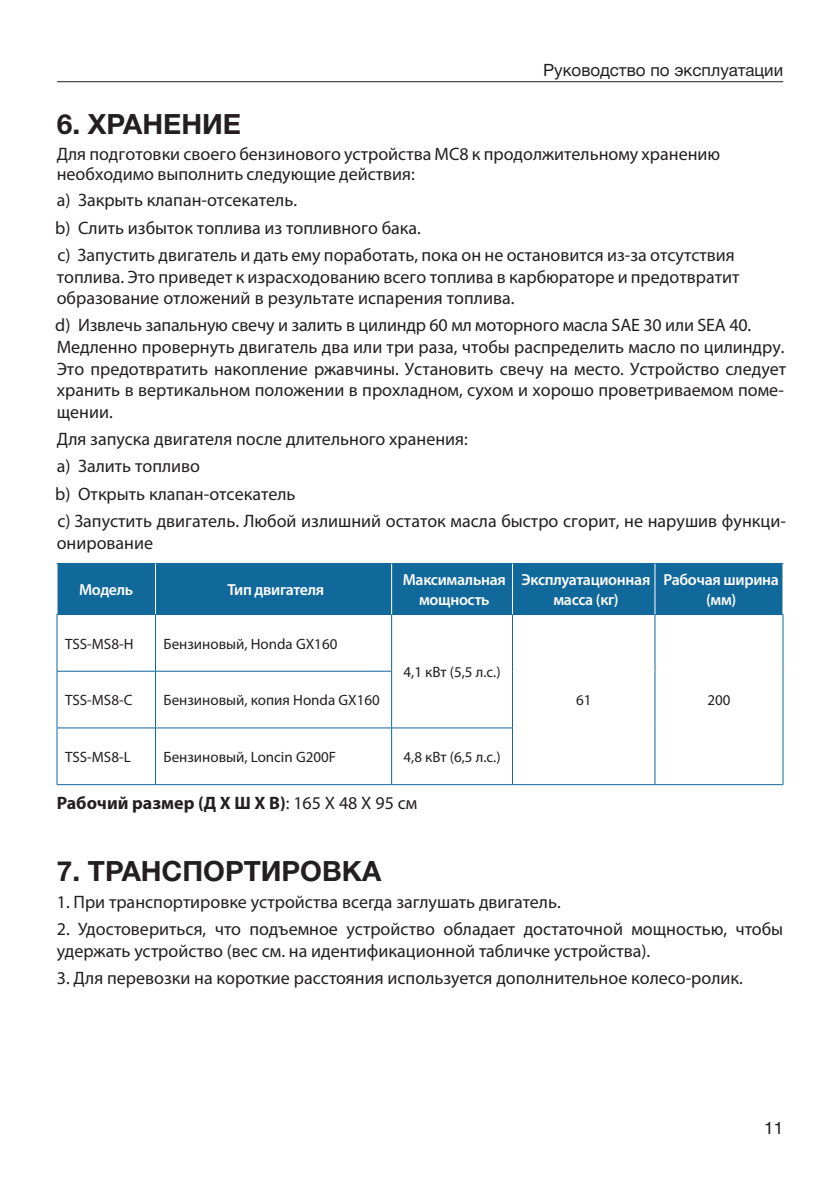
<style>
.page{position:relative;width:840px;height:1191px;background:#fff}
.page>*{position:absolute;margin:0;border:0;box-sizing:border-box;transform-origin:0 0}
.ЗАГОЛОВОК{font:700 28px "Helvetica Neue Cyr";color:#231f20}
.Основной_текст{font:700 28px "Helvetica Neue Cyr";color:#231f20}
.Основной_текст-2{font:18px/21.6px "Myriad Pro";color:#231f20}
.Основной_текст-3{font:700 18px "Myriad Pro";color:#231f20}
.t1{font:17px "Helvetica Neue Cyr";color:#231f20}
.t2{font:600 16px/19.2px "Myriad Pro";letter-spacing:-.02em;color:#fff;text-align:center}
.t3{font:15px "Myriad Pro";color:#231f20}
.s1{font-weight:400}
</style>
<div class="page">
<hr style="left:57px;top:81px;width:725px;height:1px;background:#231f20">
<div style="left:58px;top:564px;width:724px;height:50px;background:#10689b"></div>
<svg style="left:58px;top:615px;width:598px;height:169px"></svg>
<hr style="left:391px;top:615px;width:1px;height:56px;background:#10689b">
<hr style="left:512px;top:615px;width:1px;height:56px;background:#10689b">
<hr style="left:654px;top:615px;width:1px;height:56px;background:#10689b">
<hr style="left:782px;top:615px;width:1px;height:56px;background:#10689b">
<hr style="left:391px;top:671px;width:1px;height:56px;background:#10689b">
<hr style="left:512px;top:671px;width:1px;height:56px;background:#10689b">
<hr style="left:654px;top:671px;width:1px;height:57px;background:#10689b">
<hr style="left:782px;top:671px;width:1px;height:57px;background:#10689b">
<hr style="left:391px;top:728px;width:1px;height:56px;background:#10689b">
<hr style="left:512px;top:728px;width:1px;height:56px;background:#10689b">
<hr style="left:654px;top:728px;width:1px;height:56px;background:#10689b">
<hr style="left:782px;top:728px;width:1px;height:56px;background:#10689b">
<hr style="left:57px;top:615px;width:1px;height:56px;background:#10689b">
<hr style="left:57px;top:671px;width:1px;height:56px;background:#10689b">
<hr style="left:57px;top:728px;width:1px;height:56px;background:#10689b">
<hr style="left:57px;top:671px;width:98px;height:1px;background:#10689b">
<hr style="left:57px;top:727px;width:98px;height:1px;background:#10689b">
<hr style="left:57px;top:784px;width:98px;height:1px;background:#10689b">
<hr style="left:155px;top:615px;width:1px;height:56px;background:#10689b">
<hr style="left:155px;top:671px;width:1px;height:56px;background:#10689b">
<hr style="left:155px;top:728px;width:1px;height:56px;background:#10689b">
<hr style="left:155px;top:671px;width:236px;height:1px;background:#10689b">
<hr style="left:155px;top:727px;width:236px;height:1px;background:#10689b">
<hr style="left:391px;top:727px;width:121px;height:1px;background:#10689b">
<hr style="left:155px;top:784px;width:236px;height:1px;background:#10689b">
<hr style="left:391px;top:784px;width:121px;height:1px;background:#10689b">
<hr style="left:512px;top:784px;width:142px;height:1px;background:#10689b">
<hr style="left:654px;top:784px;width:128px;height:1px;background:#10689b">
<hr style="left:155px;top:563px;width:236px;height:1px;background:#10689b">
<hr style="left:391px;top:563px;width:121px;height:1px;background:#10689b">
<hr style="left:512px;top:563px;width:142px;height:1px;background:#10689b">
<hr style="left:654px;top:563px;width:128px;height:1px;background:#10689b">
<hr style="left:155px;top:614px;width:236px;height:1px;background:#10689b">
<hr style="left:391px;top:614px;width:121px;height:1px;background:#10689b">
<hr style="left:512px;top:614px;width:142px;height:1px;background:#10689b">
<hr style="left:654px;top:614px;width:128px;height:1px;background:#10689b">
<hr style="left:391px;top:564px;width:1px;height:50px;background:#fff">
<hr style="left:512px;top:564px;width:1px;height:50px;background:#fff">
<hr style="left:654px;top:564px;width:1px;height:50px;background:#fff">
<hr style="left:57px;top:563px;width:98px;height:1px;background:#10689b">
<hr style="left:155px;top:564px;width:1px;height:50px;background:#fff">
<hr style="left:57px;top:614px;width:98px;height:1px;background:#10689b">
<p class="t1" style="left:543px;top:61px;width:241px">Руководство по эксплуатации</p>
<p class="Основной_текст" style="left:57px;top:109px;width:186px">6. ХРАНЕНИЕ</p>
<p class="Основной_текст-2" style="left:57px;top:143px;width:664px;line-height:20px">Для подготовки своего бензинового устройства МС8 к продолжительному хранению необходимо выполнить следующие действия:</p>
<p class="Основной_текст-2" style="left:55px;top:186px;width:680px;line-height:27.2px">a) Закрыть клапан-отсекатель.<br>b) Слить избыток топлива из топливного бака.<br>c) Запустить двигатель и дать ему поработать, пока он не остановится из-за отсутствия</p>
<p class="Основной_текст-2" style="left:57px;top:265px;width:684px">топлива. Это приведет к израсходованию всего топлива в карбюраторе и предотвратит образование отложений в результате испарения топлива.</p>
<p class="Основной_текст-2" style="left:55px;top:314px;width:732px">d) Извлечь запальную свечу и залить в цилиндр 60 мл моторного масла SAE 30 или SEA 40.<br>Медленно провернуть двигатель два или три раза, чтобы распределить масло по цилиндру.<br>Это предотвратить накопление ржавчины. Установить свечу на место. Устройство следует хранить в вертикальном положении в прохладном, сухом и хорошо проветриваемом поме&shy;щении.</p>
<p class="Основной_текст-2" style="left:57px;top:428px;width:412px">Для запуска двигателя после длительного хранения:</p>
<p class="Основной_текст-2" style="left:55px;top:452px;width:731px;line-height:27.2px">a) Залить топливо<br>b) Открыть клапан-отсекатель<br>c) Запустить двигатель. Любой излишний остаток масла быстро сгорит, не нарушив функци-</p>
<p class="Основной_текст-2" style="left:57px;top:531px;width:98px">онирование</p>
<p class="t2" style="left:79px;top:579px;width:56px">Модель</p>
<p class="t2" style="left:227px;top:579px;width:98px">Тип двигателя</p>
<p class="t2" style="left:402px;top:570px;width:105px">Максимальная мощность</p>
<p class="t2" style="left:521px;top:570px;width:130px">Эксплуатационная масса (кг)</p>
<p class="t2" style="left:663px;top:570px;width:117px">Рабочая ширина (мм)</p>
<p class="t3" style="left:65px;top:634px;width:70px">TSS-MS8-H</p>
<p class="t3" style="left:163px;top:634px;width:175px">Бензиновый, Honda GX160</p>
<p class="t3" style="left:403px;top:662px;width:98px">4,1 кВт (5,5 л.с.)</p>
<p class="t3" style="left:65px;top:691px;width:69px">TSS-MS8-C</p>
<p class="t3" style="left:163px;top:691px;width:218px">Бензиновый, копия Honda GX160</p>
<p class="t3" style="left:575px;top:691px;width:17px">61</p>
<p class="t3" style="left:707px;top:691px;width:25px">200</p>
<p class="t3" style="left:65px;top:747px;width:67px">TSS-MS8-L</p>
<p class="t3" style="left:163px;top:747px;width:174px">Бензиновый, Loncin G200F</p>
<p class="t3" style="left:403px;top:747px;width:98px">4,8 кВт (6,5 л.с.)</p>
<p class="Основной_текст-3" style="left:57px;top:791px;width:362px">Рабочий размер (Д Х Ш Х В)<span class="s1">: 165 Х 48 Х 95 см</span></p>
<p class="ЗАГОЛОВОК" style="left:57px;top:855px;width:326px">7. ТРАНСПОРТИРОВКА</p>
<p class="Основной_текст-2" style="left:57px;top:891px;width:505px">1. При транспортировке устройства всегда заглушать двигатель.</p>
<p class="Основной_текст-2" style="left:57px;top:918px;width:727px">2. Удостовериться, что подъемное устройство обладает достаточной мощностью, чтобы удержать устройство (вес см. на идентификационной табличке устройства).</p>
<p class="Основной_текст-2" style="left:57px;top:967px;width:687px">3. Для перевозки на короткие расстояния используется дополнительное колесо-ролик.</p>
<p class="t1" style="left:763px;top:1119px;width:20px">11</p>
</div>
